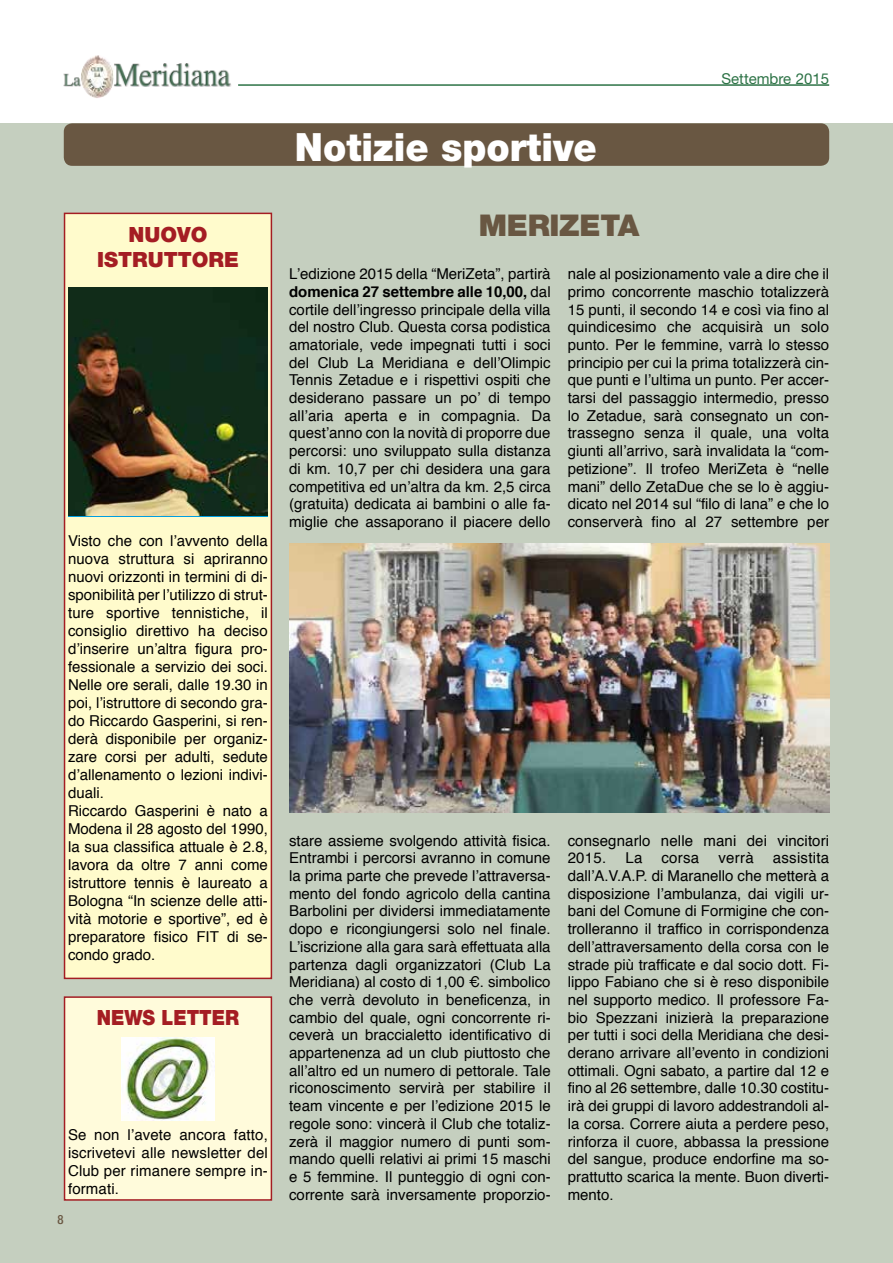
<style>
.page{position:relative;width:893px;height:1263px;background:#fff}
.page>*{position:absolute;margin:0;border:0;box-sizing:border-box;transform-origin:0 0}
.t1{font:900 39px "Helvetica Neue";color:#fff;scale:.95 1}
.t2{font:900 30px "Helvetica Neue";letter-spacing:-.01em;color:#695742}
.t3{font:900 21px/25.2px "Helvetica Neue";color:#a41d23;text-align:center}
.t4{font:900 21px "Helvetica Neue";color:#a41d23;scale:.9 1}
.t5{font:15px/17.7px "Helvetica";color:#000;text-align:justify}
.t6{font:15px "Helvetica Neue";color:#2d7346}
.t7{font:500 condensed 12.75px "Helvetica Neue";color:#695742}
.s1{font-weight:700}
</style>
<div class="page">
<div style="left:0;top:123px;width:892px;height:1140px;background:#c5cfbf"></div>
<div style="left:64px;top:123px;width:765px;height:43px;background:#695742;border-radius:9px"></div>
<img style="left:114px;top:63px;width:117px;height:24px">
<img style="left:63px;top:73px;width:18px;height:14px">
<img style="left:81px;top:55px;width:33px;height:43px">
<hr style="left:238px;top:84px;width:591px;height:2px;background:#2d7346">
<div style="left:64px;top:213px;width:208px;height:766px;background:#fffbcc;border:2px solid #a41d23"></div>
<img style="left:68px;top:287px;width:200px;height:229px">
<img style="left:289px;top:544px;width:540px;height:268px">
<div style="left:64px;top:996px;width:208px;height:205px;background:#fffbdb;border:2px solid #a41d23"></div>
<img style="left:121px;top:1037px;width:94px;height:84px">
<h3 class="t3" style="left:97px;top:221px;width:143px">NUOVO<br>ISTRUTTORE</h3>
<p class="t5" style="left:68px;top:532px;width:201px;text-align:left">Visto che con l’avvento della nuova struttura si apriranno nuovi orizzonti in termini di di&shy;sponibilità per l’utilizzo di strut&shy;ture sportive tennistiche, il consiglio direttivo ha deciso d’inserire un’altra figura pro&shy;fessionale a servizio dei soci.<br>Nelle ore serali, dalle 19.30 in poi, l’istruttore di secondo gra&shy;do Riccardo Gasperini, si ren&shy;derà disponibile per organiz&shy;zare corsi per adulti, sedute d’allenamento o lezioni indivi&shy;duali.<br>Riccardo Gasperini è nato a<br>Modena il 28 agosto del 1990, la sua classifica attuale è 2.8, lavora da oltre 7 anni come istruttore tennis è laureato a<br>Bologna “In scienze delle atti&shy;vità motorie e sportive”, ed è preparatore fisico FIT di se&shy;condo grado.</p>
<h3 class="t4" style="left:97px;top:1005px;width:160px">NEWS LETTER</h3>
<p class="t5" style="left:68px;top:1126px;width:201px">Se non l’avete ancora fatto, iscrivetevi alle newsletter del Club per rimanere sempre in&shy;formati.</p>
<p class="t7" style="left:58px;top:1212px;width:8px">8</p>
<h1 class="t1" style="left:295px;top:124px;width:319px">Notizie sportive</h1>
<p class="t6" style="left:721px;top:70px;width:109px">Settembre 2015</p>
<h2 class="t2" style="left:479px;top:207px;width:162px">MERIZETA</h2>
<p class="t5" style="left:289px;top:265px;width:263px">L’edizione 2015 della “MeriZeta”, partirà <span class="s1">domenica 27 settembre alle 10,00,</span> dal cortile dell’ingresso principale della villa del nostro Club. Questa corsa podistica amatoriale, vede impegnati tutti i soci del Club La Meridiana e dell’Olimpic Tennis Zetadue e i rispettivi ospiti che desiderano passare un po’ di tempo all’aria aperta e in compagnia. Da quest’anno con la novità di proporre due percorsi: uno sviluppato sulla distanza di km. 10,7 per chi desidera una gara competitiva ed un’altra da km. 2,5 circa (gratuita) dedicata ai bambini o alle fa&shy;miglie che assaporano il piacere dello</p>
<p class="t5" style="left:568px;top:265px;width:263px">nale al posizionamento vale a dire che il primo concorrente maschio totalizzerà 15 punti, il secondo 14 e così via fino al quindicesimo che acquisirà un solo punto. Per le femmine, varrà lo stesso principio per cui la prima totalizzerà cin&shy;que punti e l’ultima un punto. Per accer&shy;tarsi del passaggio intermedio, presso lo Zetadue, sarà consegnato un con&shy;trassegno senza il quale, una volta giunti all’arrivo, sarà invalidata la “com&shy;petizione”. Il trofeo MeriZeta è “nelle mani” dello ZetaDue che se lo è aggiu&shy;dicato nel 2014 sul “filo di lana” e che lo conserverà fino al 27 settembre per</p>
<p class="t5" style="left:289px;top:832px;width:263px">stare assieme svolgendo attività fisica.<br>Entrambi i percorsi avranno in comune la prima parte che prevede l’attraversa&shy;mento del fondo agricolo della cantina Barbolini per dividersi immediatamente dopo e ricongiungersi solo nel finale.<br>L’iscrizione alla gara sarà effettuata alla partenza dagli organizzatori (Club La Meridiana) al costo di 1,00 €. simbolico che verrà devoluto in beneficenza, in cambio del quale, ogni concorrente ri&shy;ceverà un braccialetto identificativo di appartenenza ad un club piuttosto che all’altro ed un numero di pettorale. Tale riconoscimento servirà per stabilire il team vincente e per l’edizione 2015 le regole sono: vincerà il Club che totaliz&shy;zerà il maggior numero di punti som&shy;mando quelli relativi ai primi 15 maschi e 5 femmine. Il punteggio di ogni con&shy;corrente sarà inversamente proporzio-</p>
<p class="t5" style="left:568px;top:832px;width:263px">consegnarlo nelle mani dei vincitori<br>2015.</p>
<p class="t5" style="left:625px;top:850px;width:18px">La</p>
<p class="t5" style="left:661px;top:850px;width:39px">corsa</p>
<p class="t5" style="left:718px;top:850px;width:37px">verrà</p>
<p class="t5" style="left:568px;top:850px;width:263px;text-indent:205px">assistita dall’A.V.A.P. di Maranello che metterà a disposizione l’ambulanza, dai vigili ur&shy;bani del Comune di Formigine che con&shy;trolleranno il traffico in corrispondenza dell’attraversamento della corsa con le strade più trafficate e dal socio dott. Fi&shy;lippo Fabiano che si è reso disponibile nel supporto medico. Il professore Fa&shy;bio Spezzani inizierà la preparazione per tutti i soci della Meridiana che desi&shy;derano arrivare all’evento in condizioni ottimali. Ogni sabato, a partire dal 12 e fino al 26 settembre, dalle 10.30 costitu&shy;irà dei gruppi di lavoro addestrandoli al&shy;la corsa. Correre aiuta a perdere peso, rinforza il cuore, abbassa la pressione del sangue, produce endorfine ma so&shy;prattutto scarica la mente. Buon diverti&shy;mento.</p>
</div>
